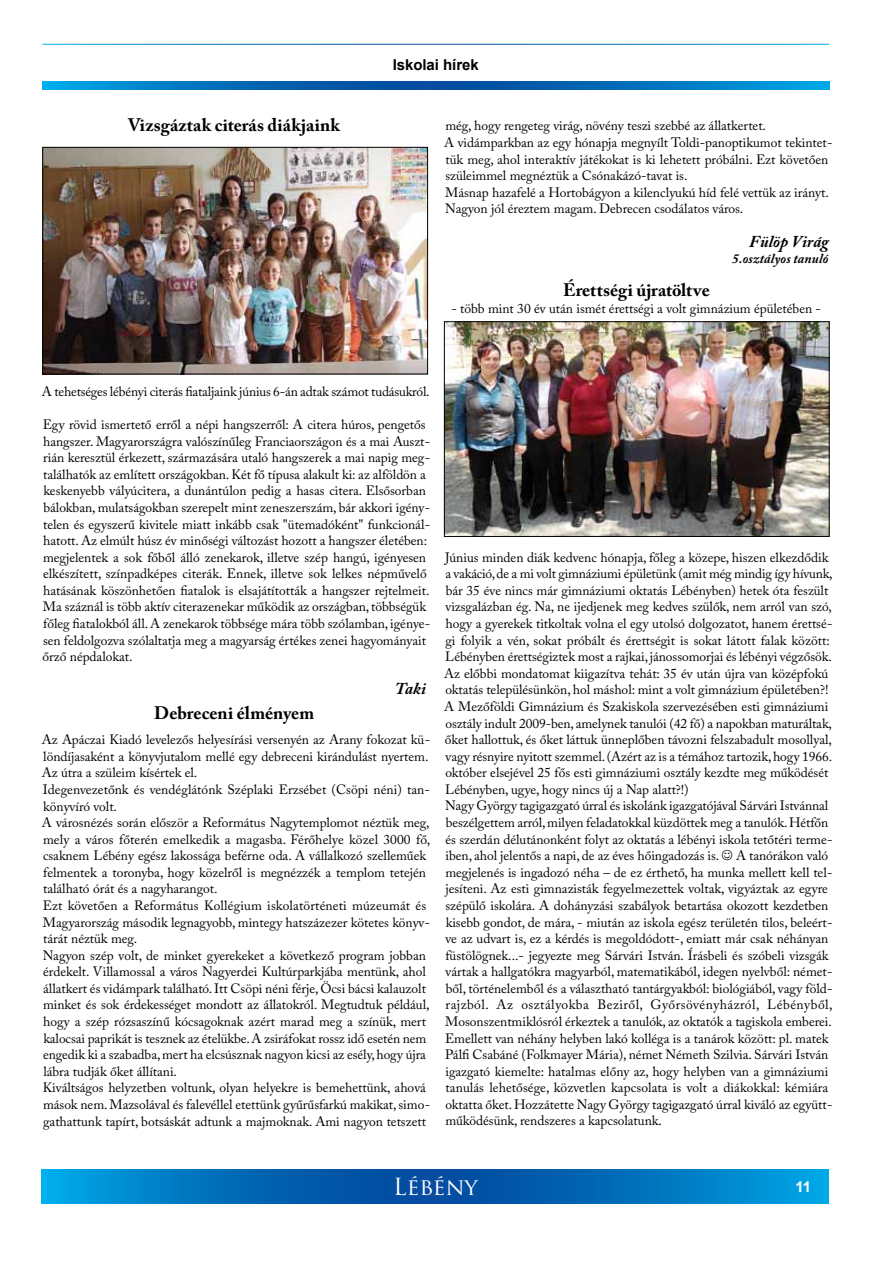
<style>
.page{position:relative;width:893px;height:1263px;background:#fff}
.page>*{position:absolute;margin:0;border:0;box-sizing:border-box;transform-origin:0 0}
.t1{font:22.95px "Trajan Pro";color:#fff}
.t2{font:700 18px "Adobe Caslon Pro";color:#000}
.t3{font:italic 700 16.5px "Adobe Caslon Pro";letter-spacing:.005em;color:#000}
.t4{font:700 15px "Arial";letter-spacing:-.005em;color:#000}
.t5{font:700 15px "Arial";color:#fff}
.t6{font:13.5px/16.6px "Adobe Caslon Pro";letter-spacing:-.005em;color:#000}
.t7{font:italic 700 13.5px "Adobe Caslon Pro";letter-spacing:.01em;color:#000}
</style>
<div class="page">
<svg style="left:42px;top:1169px;width:786px;height:34px;background:#0071bc"></svg>
<svg style="left:42px;top:81px;width:787px;height:9px;background:#0071bc"></svg>
<img style="left:45px;top:149px;width:381px;height:223px">
<div style="left:43px;top:147px;width:385px;height:227px;border:1px solid #000"></div>
<img style="left:446px;top:323px;width:381px;height:212px">
<div style="left:444px;top:321px;width:385px;height:216px;border:1px solid #000"></div>
<h2 class="t2" style="left:128px;top:114px;width:213px">Vizsgáztak citerás diákjaink</h2>
<p class="t4" style="left:393px;top:55px;width:88px">Iskolai hírek</p>
<p class="t6" style="left:444px;top:117px;width:390px">még, hogy rengeteg virág, növény teszi szebbé az állatkertet.<br>A vidámparkban az egy hónapja megnyílt Toldi-panoptikumot tekintet&shy;tük meg, ahol interaktív játékokat is ki lehetett próbálni. Ezt követően szüleimmel megnéztük a Csónakázó-tavat is.<br>Másnap hazafelé a Hortobágyon a kilenclyukú híd felé vettük az irányt.<br>Nagyon jól éreztem magam. Debrecen csodálatos város.</p>
<p class="t3" style="left:749px;top:231px;width:81px">Fülöp Virág</p>
<p class="t7" style="left:732px;top:251px;width:98px">5.osztályos tanuló</p>
<h2 class="t2" style="left:563px;top:280px;width:148px">Érettségi újratöltve</h2>
<p class="t6" style="left:451px;top:300px;width:371px">- több mint 30 év után ismét érettségi a volt gimnázium épületében -</p>
<p class="t6" style="left:42px;top:383px;width:389px">A tehetséges lébényi citerás fiataljaink június 6-án adtak számot tudásukról.</p>
<p class="t6" style="left:42px;top:416px;width:389px">Egy rövid ismertető erről a népi hangszerről: A citera húros, pengetős hangszer. Magyarországra valószínűleg Franciaországon és a mai Auszt&shy;rián keresztül érkezett, származására utaló hangszerek a mai napig meg&shy;találhatók az említett országokban. Két fő típusa alakult ki: az alföldön a keskenyebb vályúcitera, a dunántúlon pedig a hasas citera. Elsősorban bálokban, mulatságokban szerepelt mint zeneszerszám, bár akkori igény&shy;telen és egyszerű kivitele miatt inkább csak "ütemadóként" funkcionál&shy;hatott. Az elmúlt húsz év minőségi változást hozott a hangszer életében: megjelentek a sok főből álló zenekarok, illetve szép hangú, igényesen elkészített, színpadképes citerák. Ennek, illetve sok lelkes népművelő hatásának köszönhetően fiatalok is elsajátították a hangszer rejtelmeit.<br>Ma száznál is több aktív citerazenekar működik az országban, többségük főleg fiatalokból áll. A zenekarok többsége mára több szólamban, igénye&shy;sen feldolgozva szólaltatja meg a magyarság értékes zenei hagyományait őrző népdalokat.</p>
<p class="t3" style="left:395px;top:679px;width:32px">Taki</p>
<h2 class="t2" style="left:154px;top:702px;width:161px">Debreceni élményem</h2>
<p class="t6" style="left:42px;top:731px;width:390px">Az Apáczai Kiadó levelezős helyesírási versenyén az Arany fokozat kü&shy;löndíjasaként a könyvjutalom mellé egy debreceni kirándulást nyertem.<br>Az útra a szüleim kísértek el.<br>Idegenvezetőnk és vendéglátónk Széplaki Erzsébet (Csöpi néni) tan&shy;könyvíró volt.<br>A városnézés során először a Református Nagytemplomot néztük meg, mely a város főterén emelkedik a magasba. Férőhelye közel 3000 fő, csaknem Lébény egész lakossága beférne oda. A vállalkozó szelleműek felmentek a toronyba, hogy közelről is megnézzék a templom tetején található órát és a nagyharangot.<br>Ezt követően a Református Kollégium iskolatörténeti múzeumát és Magyarország második legnagyobb, mintegy hatszázezer kötetes könyv&shy;tárát néztük meg.<br>Nagyon szép volt, de minket gyerekeket a következő program jobban érdekelt. Villamossal a város Nagyerdei Kultúrparkjába mentünk, ahol állatkert és vidámpark található. Itt Csöpi néni férje, Öcsi bácsi kalauzolt minket és sok érdekességet mondott az állatokról. Megtudtuk például, hogy a szép rózsaszínű kócsagoknak azért marad meg a színük, mert kalocsai paprikát is tesznek az ételükbe. A zsiráfokat rossz idő esetén nem engedik ki a szabadba, mert ha elcsúsznak nagyon kicsi az esély, hogy újra lábra tudják őket állítani.<br>Kiváltságos helyzetben voltunk, olyan helyekre is bemehettünk, ahová mások nem. Mazsolával és falevéllel etettünk gyűrűsfarkú makikat, simo&shy;gathattunk tapírt, botsáskát adtunk a majmoknak. Ami nagyon tetszett</p>
<p class="t6" style="left:444px;top:549px;width:390px">Június minden diák kedvenc hónapja, főleg a közepe, hiszen elkezdődik a vakáció, de a mi volt gimnáziumi épületünk (amit még mindig így hívunk, bár 35 éve nincs már gimnáziumi oktatás Lébényben) hetek óta feszült vizsgalázban ég. Na, ne ijedjenek meg kedves szülők, nem arról van szó, hogy a gyerekek titkoltak volna el egy utolsó dolgozatot, hanem érettsé&shy;gi folyik a vén, sokat próbált és érettségit is sokat látott falak között:<br>Lébényben érettségiztek most a rajkai, jánossomorjai és lébényi végzősök.<br>Az előbbi mondatomat kiigazítva tehát: 35 év után újra van középfokú oktatás településünkön, hol máshol: mint a volt gimnázium épületében?!<br>A Mezőföldi Gimnázium és Szakiskola szervezésében esti gimnáziumi osztály indult 2009-ben, amelynek tanulói (42 fő) a napokban maturáltak, őket hallottuk, és őket láttuk ünneplőben távozni felszabadult mosollyal, vagy résnyire nyitott szemmel. (Azért az is a témához tartozik, hogy 1966. október elsejével 25 fős esti gimnáziumi osztály kezdte meg működését Lébényben, ugye, hogy nincs új a Nap alatt?!)<br>Nagy György tagigazgató úrral és iskolánk igazgatójával Sárvári Istvánnal beszélgettem arról, milyen feladatokkal küzdöttek meg a tanulók. Hétfőn és szerdán délutánonként folyt az oktatás a lébényi iskola tetőtéri terme&shy;iben, ahol jelentős a napi, de az éves hőingadozás is. A tanórákon való megjelenés is ingadozó néha – de ez érthető, ha munka mellett kell tel&shy;jesíteni. Az esti gimnazisták fegyelmezettek voltak, vigyáztak az egyre szépülő iskolára. A dohányzási szabályok betartása okozott kezdetben kisebb gondot, de mára, - miután az iskola egész területén tilos, beleért&shy;ve az udvart is, ez a kérdés is megoldódott-, emiatt már csak néhányan füstölögnek...- jegyezte meg Sárvári István. Írásbeli és szóbeli vizsgák vártak a hallgatókra magyarból, matematikából, idegen nyelvből: német&shy;ből, történelemből és a választható tantárgyakból: biológiából, vagy föld&shy;rajzból. Az osztályokba Beziről, Győrsövényházról, Lébényből, Mosonszentmiklósról érkeztek a tanulók, az oktatók a tagiskola emberei.<br>Emellett van néhány helyben lakó kolléga is a tanárok között: pl. matek Pálfi Csabáné (Folkmayer Mária), német Németh Szilvia. Sárvári István igazgató kiemelte: hatalmas előny az, hogy helyben van a gimnáziumi tanulás lehetősége, közvetlen kapcsolata is volt a diákokkal: kémiára oktatta őket. Hozzátette Nagy György tagigazgató úrral kiváló az együtt&shy;működésünk, rendszeres a kapcsolatunk.</p>
<h1 class="t1" style="left:393px;top:1172px;width:86px">Lébény</h1>
<p class="t5" style="left:795px;top:1177px;width:17px">11</p>
</div>
